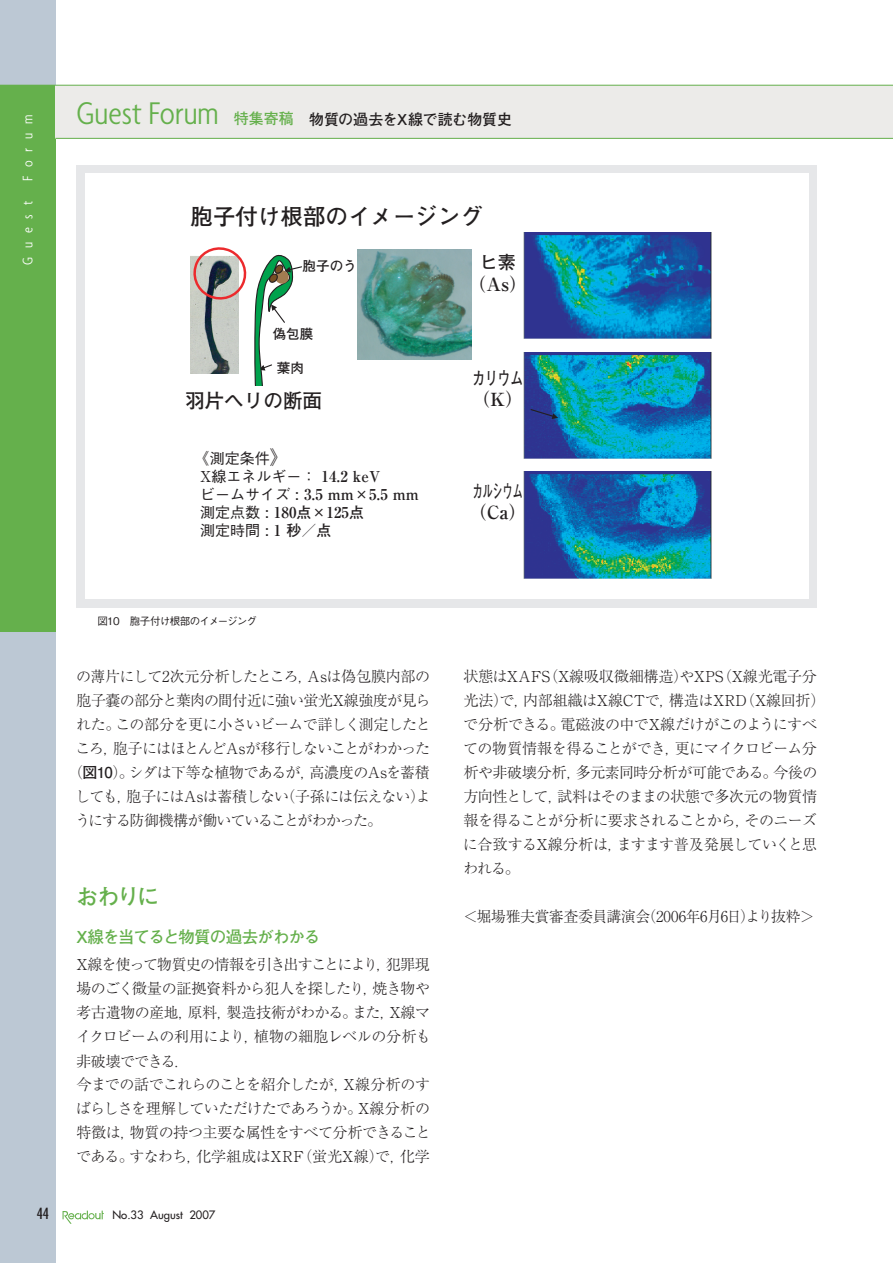
<style>
.page{position:relative;width:893px;height:1263px;background:#fff}
.page>*{position:absolute;margin:0;border:0;box-sizing:border-box;transform-origin:0 0}
.t1{font:300 condensed 33.9px "Agenda";color:#65b04c}
.t2{font:22.5px "Futo Go B101 Pro Bold 90 pv RKSJ H";color:#231f20}
.t3{font:22.5px "Futo Go B101 Pro Bold 90 pv RKSJ H";color:#65b04c}
.t4{font:19.65px "Futo Go B101 Pro Bold 90 pv RKSJ H";color:#231f20}
.t5{font:18px "Ryumin Pro Bold 90 pv RKSJ H";color:#231f20}
.t6{font:18px "Futo Go B101 Pro Bold 90 pv RKSJ H";color:#231f20;scale:.55 1}
.t7{font:18px "Futo Go B101 Pro Bold 90 pv RKSJ H";color:#231f20;scale:.7 1}
.t8{font:18px "Futo Go B101 Pro Bold 90 pv RKSJ H";color:#231f20}
.t9{font:16.5px "Futo Go B101 Pro Bold 90 pv RKSJ H";letter-spacing:-.055em;color:#65b04c}
.t10{font:15px/24px "Ryumin Pro Light 90 pv RKSJ H";letter-spacing:-.035em;color:#231f20;text-align:justify}
.t11{font:15px/18px "Ryumin Pro Bold 90 pv RKSJ H";color:#231f20}
.t12{font:15px/18px "Gothic BBB Pro Medium 90 pv RKSJ H";color:#231f20}
.t13{font:15px "Ryumin Pro Light 90 pv RKSJ H";letter-spacing:-.055em;color:#231f20}
.t14{font:15px "Ryumin Pro Light 90 pv RKSJ H";letter-spacing:-.06em;color:#231f20}
.t15{font:15px "Ryumin Pro Light 90 pv RKSJ H";letter-spacing:-.075em;color:#231f20}
.t16{font:15px "Futo Go B101 Pro Bold 90 pv RKSJ H";color:#231f20}
.t17{font:300 condensed 15px "Agenda";letter-spacing:.58em;color:#fff}
.t18{font:condensed 15px "Futura";color:#231f20}
.t19{font:13.5px "Futo Go B101 Pro Bold 90 pv RKSJ H";color:#231f20}
.t20{font:11.25px "Futura";color:#231f20}
.t21{font:10.5px "Gothic BBB Pro Medium 90 pv RKSJ H";letter-spacing:-.08em;color:#231f20}
.s1{color:#65b04c}
.s2{font-size:18px}
.s3{font-family:"Ryumin Pro Regular 90 pv RKSJ H"}
.s4{font-family:"Ryumin Pro Bold 90 pv RKSJ H"}
.s5{font-family:"Gothic BBB Pro Medium 90 pv RKSJ H"}
.s6{font-family:"Futo Go B101 Pro Bold 90 pv RKSJ H"}
</style>
<div class="page">
<div style="left:0;top:0;width:55px;height:1263px;background:#bcc8d4"></div>
<svg style="left:63px;top:1211px;width:41px;height:13px"></svg>
<div style="left:0;top:85px;width:55px;height:547px;background:#65b04c"></div>
<div style="left:55px;top:85px;width:837px;height:53px;background:#ecebe9"></div>
<hr style="left:0;top:85px;width:892px;height:1px;background:#65b04c">
<hr style="left:55px;top:138px;width:837px;height:1px;background:#65b04c">
<div style="left:77px;top:165px;width:739px;height:442px;background:#e6e7e9"></div>
<div style="left:85px;top:174px;width:723px;height:425px;background:#fff"></div>
<img style="left:357px;top:250px;width:114px;height:109px">
<img style="left:524px;top:232px;width:187px;height:107px">
<img style="left:524px;top:352px;width:187px;height:106px">
<img style="left:524px;top:471px;width:187px;height:107px">
<svg style="left:529px;top:408px;width:29px;height:11px"></svg>
<img style="left:190px;top:256px;width:1px;height:117px">
<svg style="left:191px;top:247px;width:111px;height:139px"></svg>
<p class="t17" style="left:19px;top:181px;width:67px;rotate:-90deg">Forum</p>
<p class="t17" style="left:19px;top:265px;width:65px;rotate:-90deg">Guest</p>
<h1 class="t1" style="left:77px;top:94px;width:144px">Guest Forum</h1>
<p class="t16" style="left:234px;top:114px;width:280px"><span class="s1">特集寄稿</span> 物質の過去をX線で読む物質史</p>
<h2 class="t2" style="left:190px;top:208px;width:294px">胞子付け根部のイメージング</h2>
<p class="t19" style="left:302px;top:261px;width:56px">胞子のう</p>
<p class="t8" style="left:479px;top:256px;width:38px">ヒ素</p>
<p class="t5" style="left:468px;top:278px;width:60px">（As）</p>
<p class="t19" style="left:273px;top:329px;width:42px">偽包膜</p>
<p class="t19" style="left:277px;top:363px;width:29px">葉肉</p>
<h3 class="t4" style="left:185px;top:394px;width:139px">羽片ヘリの断面</h3>
<p class="t12" style="left:200px;top:451px;width:182px;text-indent:-6px">《測定条件<span class="s2">》<br></span><span class="s3">X</span>線エネルギー： <span class="s4">14.2 keV</span></p>
<p class="t11" style="left:200px;top:487px;width:220px"><span class="s5">ビームサイズ</span> <span class="s6">:</span> 3.5 mm×5.5 mm<span class="s5">測定点数</span> <span class="s6">:</span> 180<span class="s6">点</span>×125<span class="s6">点</span></p>
<p class="t12" style="left:200px;top:523px;width:133px">測定時間 <span class="s6">:</span> <span class="s4">1</span> <span class="s6">秒／点</span></p>
<p class="t21" style="left:97px;top:617px;width:161px">図10　胞子付け根部のイメージング</p>
<p class="t10" style="left:76px;top:667px;width:356px">の薄片にして2次元分析したところ，Asは偽包膜内部の</p>
<p class="t10" style="left:76px;top:691px;width:355px">胞子嚢の部分と葉肉の間付近に強い蛍光X線強度が見ら</p>
<p class="t10" style="left:76px;top:715px;width:356px">れた。この部分を更に小さいビームで詳しく測定したと</p>
<p class="t14" style="left:76px;top:743px;width:356px">ころ，胞子にはほとんどAsが移行しないことがわかった</p>
<p class="t10" style="left:68px;top:763px;width:363px">（<span class="s6">図10</span>）。シダは下等な植物であるが，高濃度のAsを蓄積</p>
<p class="t13" style="left:75px;top:791px;width:357px">しても，胞子にはAsは蓄積しない（子孫には伝えない）よ</p>
<p class="t15" style="left:75px;top:815px;width:308px">うにする防御機構が働いていることがわかった。</p>
<h2 class="t3" style="left:76px;top:888px;width:85px">おわりに</h2>
<p class="t9" style="left:76px;top:930px;width:245px">X線を当てると物質の過去がわかる</p>
<p class="t10" style="left:76px;top:955px;width:356px">X線を使って物質史の情報を引き出すことにより，犯罪現場のごく微量の証拠資料から犯人を探したり，焼き物や考古遺物の産地，原料，製造技術がわかる。また，X線マイクロビームの利用により，植物の細胞レベルの分析も非破壊でできる．</p>
<p class="t10" style="left:76px;top:1075px;width:356px">今までの話でこれらのことを紹介したが，X線分析のすばらしさを理解していただけたであろうか。X線分析の特徴は，物質の持つ主要な属性をすべて分析できることである。すなわち，化学組成はXRF（蛍光X線）で，化学</p>
<p class="t7" style="left:472px;top:371px;width:74px">カリウム</p>
<p class="t5" style="left:472px;top:393px;width:52px">（K）</p>
<p class="t6" style="left:473px;top:484px;width:92px">カルシウム</p>
<p class="t5" style="left:469px;top:506px;width:59px">（Ca）</p>
<p class="t10" style="left:463px;top:667px;width:364px;text-align:left">状態はXAFS（X線吸収微細構造）やXPS（X線光電子分光法）で，内部組織はX線CTで，構造はXRD（X線回折）で分析できる。電磁波の中でX線だけがこのようにすべての物質情報を得ることができ，更にマイクロビーム分析や非破壊分析，多元素同時分析が可能である。今後の方向性として，試料はそのままの状態で多次元の物質情報を得ることが分析に要求されることから，そのニーズに合致するX線分析は，ますます普及発展していくと思われる。</p>
<p class="t10" style="left:463px;top:907px;width:353px">＜堀場雅夫賞審査委員講演会（2006年6月6日）より抜粋＞</p>
<p class="t18" style="left:37px;top:1207px;width:14px">44</p>
<p class="t20" style="left:112px;top:1210px;width:104px">No.33 August 2007</p>
</div>
